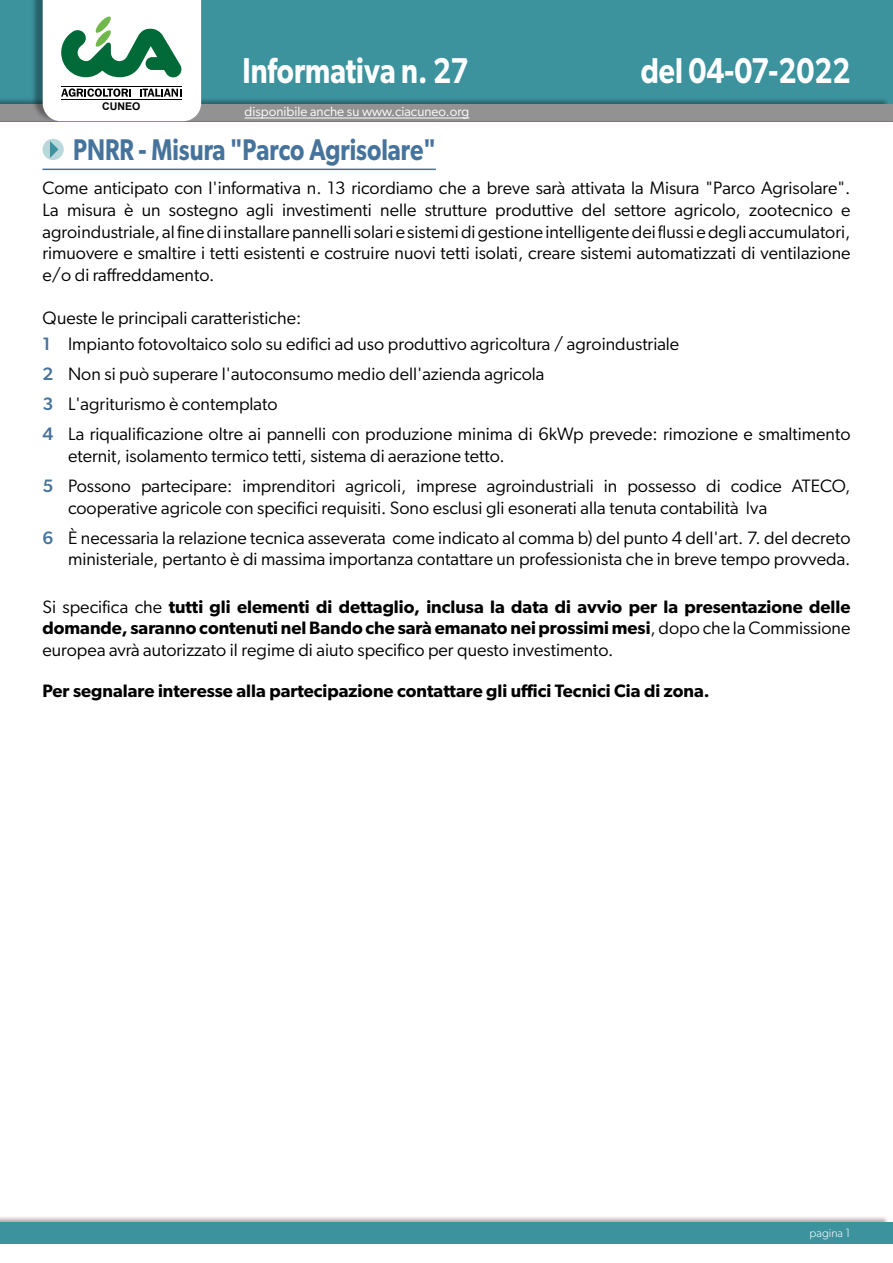
<style>
.page{position:relative;width:893px;height:1263px;background:#fff}
.page>*{position:absolute;margin:0;border:0;box-sizing:border-box;transform-origin:0 0}
.t1{font:600 36px "Gibson";color:#fff;scale:.8 1}
.t2{font:600 30px "Gibson";color:#46739c;scale:.8 1}
.t3{font:18px/21.6px "Gibson";color:#000}
.t4{font:600 18px/21.6px "Gibson";color:#000;text-align:justify}
.t5{font:13.5px "Gibson";color:#fff}
.t6{font:300 12px "Gibson";color:#fff}
.t7{font:700 10.65px "Arial";color:#000}
.s1{font-weight:500;color:#46739c}
.s2{font-weight:400}
</style>
<div class="page">
<div style="left:0;top:0;width:893px;height:121px;background:#3c929d"></div>
<div style="left:0;top:97px;width:889px;height:25px;background:#000;opacity:.34"></div>
<div style="left:0;top:105px;width:893px;height:16px;background:#929292"></div>
<div style="left:31px;top:0;width:167px;height:122px;background:#000;opacity:.34"></div>
<div style="left:0;top:1215px;width:889px;height:30px;background:#000;opacity:.34"></div>
<div style="left:0;top:1223px;width:893px;height:21px;background:#3c929d"></div>
<hr style="left:244px;top:118px;width:225px;height:1px;background:#fff">
<svg style="left:43px;top:0;width:158px;height:121px;background:#caddd3"></svg>
<hr style="left:61px;top:86px;width:120px;height:1px;background:#000">
<hr style="left:61px;top:99px;width:120px;height:1px;background:#000">
<hr style="left:43px;top:169px;width:393px;height:1px;background:#46739c">
<div style="left:43px;top:139px;width:21px;height:21px;background:#b9d8dc;border-radius:50%"></div>
<svg style="left:50px;top:141px;width:8px;height:17px"></svg>
<h1 class="t1" style="left:242px;top:49px;width:284px">Informativa n. 27</h1>
<h1 class="t1" style="left:641px;top:49px;width:264px">del 04-07-2022</h1>
<p class="t5" style="left:244px;top:104px;width:226px">disponibile anche su www.ciacuneo.org</p>
<p class="t7" style="left:102px;top:99px;width:40px">CUNEO</p>
<h2 class="t2" style="left:73px;top:132px;width:455px">PNRR - Misura "Parco Agrisolare"</h2>
<p class="t3" style="left:43px;top:177px;width:809px;text-align:justify">Come anticipato con l'informativa n. 13 ricordiamo che a breve sarà attivata la Misura "Parco Agrisolare".<br>La misura è un sostegno agli investimenti nelle strutture produttive del settore agricolo, zootecnico e agroindustriale, al fine di installare pannelli solari e sistemi di gestione intelligente dei flussi e degli accumulatori, rimuovere e smaltire i tetti esistenti e costruire nuovi tetti isolati, creare sistemi automatizzati di ventilazione e/o di raffreddamento.</p>
<p class="t3" style="left:43px;top:305px;width:638px;line-height:25.8px">Queste le principali caratteristiche:<br><span class="s1">1</span> Impianto fotovoltaico solo su edifici ad uso produttivo agricoltura / agroindustriale</p>
<p class="t3" style="left:43px;top:358px;width:809px;line-height:30.2px"><span class="s1">2</span> Non si può superare l'autoconsumo medio dell'azienda agricola<br><span class="s1">3</span> L'agriturismo è contemplato<br><span class="s1">4</span> La riqualificazione oltre ai pannelli con produzione minima di 6kWp prevede: rimozione e smaltimento</p>
<p class="t3" style="left:43px;top:440px;width:809px;line-height:30.2px;text-indent:26px">eternit, isolamento termico tetti, sistema di aerazione tetto.<br><span class="s1">5</span> Possono partecipare: imprenditori agricoli, imprese agroindustriali in possesso di codice ATECO,</p>
<p class="t3" style="left:43px;top:492px;width:809px;line-height:30.2px;text-indent:26px">cooperative agricole con specifici requisiti. Sono esclusi gli esonerati alla tenuta contabilità Iva<br><span class="s1">6</span> È necessaria la relazione tecnica asseverata come indicato al comma b) del punto 4 dell'art. 7. del decreto</p>
<p class="t3" style="left:68px;top:548px;width:784px">ministeriale, pertanto è di massima importanza contattare un professionista che in breve tempo provveda.</p>
<p class="t4" style="left:43px;top:595px;width:809px"><span class="s2">Si specifica che</span> tutti gli elementi di dettaglio, inclusa la data di avvio per la presentazione delle domande, saranno contenuti nel Bando che sarà emanato nei prossimi mesi<span class="s2">, dopo che la Commissione europea avrà autorizzato il regime di aiuto specifico per questo investimento.</span></p>
<p class="t4" style="left:43px;top:679px;width:669px">Per segnalare interesse alla partecipazione contattare gli uffici Tecnici Cia di zona.</p>
<p class="t6" style="left:810px;top:1225px;width:42px">pagina 1</p>
</div>
